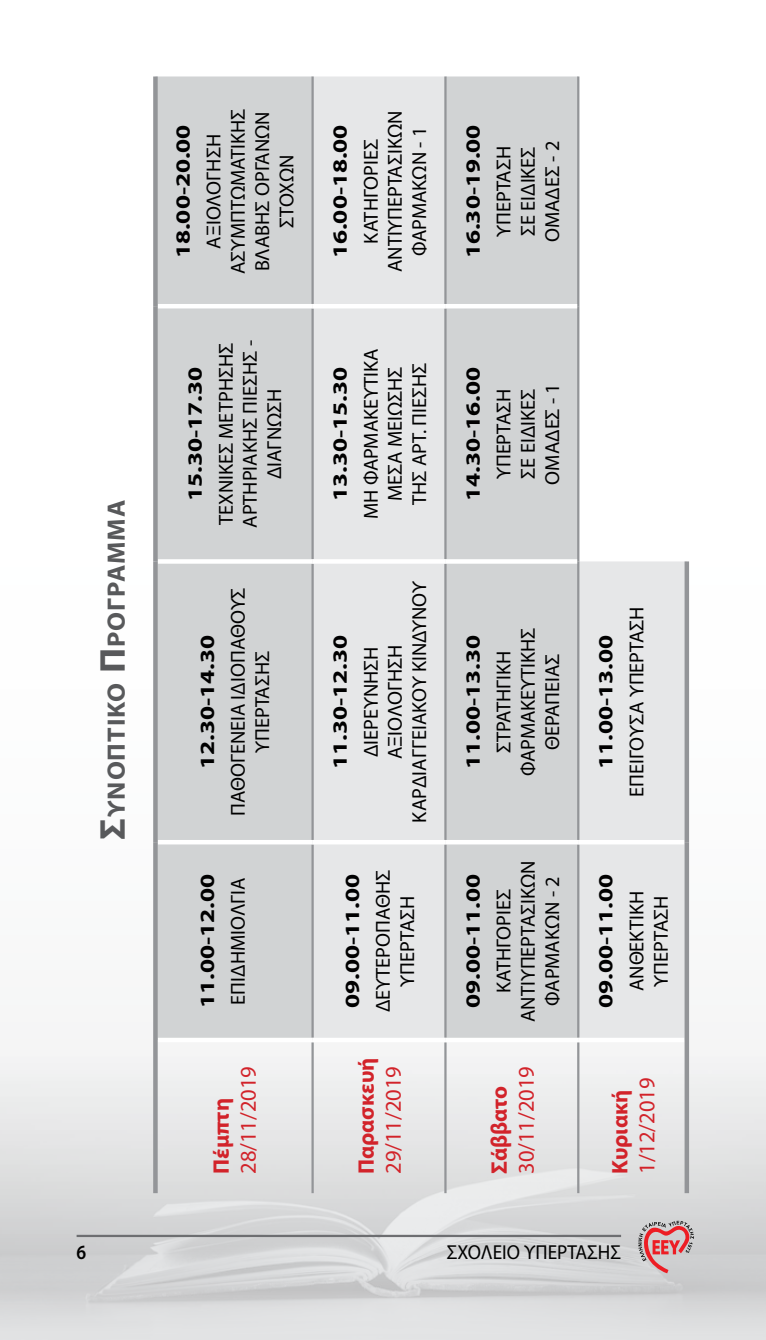
<style>
.page{position:relative;width:766px;height:1340px;background:#fff}
.page>*{position:absolute;margin:0;border:0;box-sizing:border-box;transform-origin:0 0}
.t1{font:700 25.2px "Myriad Pro";letter-spacing:.035em;color:#58595b;scale:1.05 1}
.t2{font:22.5px "Myriad Pro";color:#d2232a}
.t3{font:700 22.5px "Myriad Pro";color:#d2232a}
.t4{font:20.25px/24.3px "Myriad Pro";color:#000;text-align:center}
.t5{font:700 20.25px "Myriad Pro";color:#000;scale:1.25 1}
.t6{font:20.25px "Myriad Pro";color:#000;scale:.95 1}
.t7{font:600 20.25px "Myriad Pro";color:#000;scale:.9 1}
.s1{font-size:36px}
</style>
<div class="page">
<svg style="left:765px;top:1056px;width:1px;height:283px"></svg>
<img style="left:0;top:1014px;width:765px;height:325px">
<svg style="left:638px;top:1220px;width:55px;height:53px"></svg>
<hr style="left:77px;top:1234px;width:544px;height:2px;background:#6d6e71">
<div style="left:158px;top:76px;width:153px;height:961px;background:#d1d3d4"></div>
<svg style="left:313px;top:76px;width:371px;height:961px;fill:#e6e7e8"></svg>
<hr style="left:311px;top:1042px;width:2px;height:151px;background:#939598">
<hr style="left:311px;top:844px;width:2px;height:193px;background:#939598">
<hr style="left:311px;top:563px;width:2px;height:277px;background:#939598">
<hr style="left:311px;top:308px;width:2px;height:251px;background:#939598">
<hr style="left:311px;top:76px;width:2px;height:228px;background:#939598">
<hr style="left:444px;top:1042px;width:2px;height:151px;background:#939598">
<hr style="left:444px;top:844px;width:2px;height:193px;background:#939598">
<hr style="left:444px;top:563px;width:2px;height:277px;background:#939598">
<hr style="left:444px;top:308px;width:2px;height:251px;background:#939598">
<hr style="left:444px;top:76px;width:2px;height:228px;background:#939598">
<hr style="left:577px;top:1042px;width:2px;height:151px;background:#939598">
<hr style="left:577px;top:844px;width:2px;height:193px;background:#939598">
<hr style="left:577px;top:561px;width:2px;height:279px;background:#939598">
<hr style="left:577px;top:306px;width:2px;height:255px;background:#939598">
<hr style="left:577px;top:76px;width:2px;height:230px;background:#939598">
<div style="left:158px;top:1037px;width:154px;height:5px;background:#fff"></div>
<hr style="left:158px;top:840px;width:154px;height:4px;background:#fff">
<hr style="left:158px;top:559px;width:154px;height:4px;background:#fff">
<hr style="left:158px;top:304px;width:154px;height:4px;background:#fff">
<div style="left:312px;top:1037px;width:133px;height:5px;background:#fff"></div>
<hr style="left:312px;top:840px;width:133px;height:4px;background:#fff">
<hr style="left:312px;top:559px;width:133px;height:4px;background:#fff">
<hr style="left:312px;top:304px;width:133px;height:4px;background:#fff">
<div style="left:445px;top:1037px;width:133px;height:5px;background:#fff"></div>
<hr style="left:445px;top:840px;width:133px;height:4px;background:#fff">
<hr style="left:445px;top:559px;width:132px;height:4px;background:#fff">
<hr style="left:445px;top:304px;width:132px;height:4px;background:#fff">
<div style="left:578px;top:1037px;width:106px;height:5px;background:#fff"></div>
<hr style="left:578px;top:840px;width:106px;height:4px;background:#fff">
<div style="left:153px;top:1040px;width:5px;height:153px;background:#939598"></div>
<div style="left:153px;top:842px;width:5px;height:198px;background:#939598"></div>
<div style="left:153px;top:561px;width:5px;height:281px;background:#939598"></div>
<div style="left:153px;top:306px;width:5px;height:255px;background:#939598"></div>
<div style="left:153px;top:76px;width:5px;height:230px;background:#939598"></div>
<div style="left:684px;top:1040px;width:5px;height:153px;background:#939598"></div>
<div style="left:684px;top:842px;width:5px;height:198px;background:#939598"></div>
<div style="left:684px;top:561px;width:5px;height:281px;background:#939598"></div>
<p class="t1" style="left:100px;top:840px;width:325px;rotate:-90deg"><span class="s1">Σ</span>υνοπτικο <span class="s1">Π</span> ρογραμμα</p>
<p class="t5" style="left:170px;top:258px;width:108px;rotate:-90deg">18.00-20.00</p>
<p class="t4" style="left:201px;top:274px;width:167px;rotate:-90deg">ΑΞΙΟΛΟΓΗΣΗ<br>ΑΣΥΜΠΤΩΜΑΤΙΚΗΣ<br>ΒΛΑΒΗΣ ΟΡΓΑΝΩΝ<br>ΣΤΟΧΩΝ</p>
<p class="t5" style="left:182px;top:500px;width:108px;rotate:-90deg">15.30-17.30</p>
<p class="t4" style="left:213px;top:528px;width:189px;rotate:-90deg">ΤΕΧΝΙΚΕΣ ΜΕΤΡΗΣΗΣ<br>ΑΡΤΗΡΙΑΚΗΣ ΠΙΕΣΗΣ -<br>ΔΙΑΓΝΩΣΗ</p>
<p class="t5" style="left:194px;top:768px;width:108px;rotate:-90deg">12.30-14.30</p>
<p class="t4" style="left:225px;top:816px;width:230px;rotate:-90deg">ΠΑΘΟΓΕΝΕΙΑ ΙΔΙΟΠΑΘΟΥΣ<br>ΥΠΕΡΤΑΣΗΣ</p>
<p class="t5" style="left:194px;top:1008px;width:108px;rotate:-90deg">11.00-12.00</p>
<p class="t4" style="left:225px;top:1004px;width:128px;rotate:-90deg">ΕΠΙΔΗΜΙΟΛΓΙΑ</p>
<p class="t2" style="left:234px;top:1173px;width:109px;rotate:-90deg">28/11/2019</p>
<p class="t3" style="left:207px;top:1173px;width:77px;rotate:-90deg">Πέμπτη</p>
<p class="t5" style="left:327px;top:258px;width:108px;rotate:-90deg">16.00-18.00</p>
<p class="t4" style="left:358px;top:272px;width:163px;rotate:-90deg">ΚΑΤΗΓΟΡΙΕΣ<br>ΑΝΤΙΥΠΕΡΤΑΣΙΚΩΝ<br>ΦΑΡΜΑΚΩΝ - 1</p>
<p class="t5" style="left:327px;top:500px;width:108px;rotate:-90deg">13.30-15.30</p>
<p class="t4" style="left:358px;top:519px;width:172px;rotate:-90deg">ΜΗ ΦΑΡΜΑΚΕΥΤΙΚΑ<br>ΜΕΣΑ ΜΕΙΩΣΗΣ<br>ΤΗΣ ΑΡΤ. ΠΙΕΣΗΣ</p>
<p class="t5" style="left:327px;top:768px;width:108px;rotate:-90deg">11.30-12.30</p>
<p class="t4" style="left:358px;top:822px;width:243px;rotate:-90deg">ΔΙΕΡΕΥΝΗΣΗ<br>ΑΞΙΟΛΟΓΗΣΗ<br>ΚΑΡΔΙΑΓΓΕΙΑΚΟΥ ΚΙΝΔΥΝΟΥ</p>
<p class="t5" style="left:339px;top:1008px;width:108px;rotate:-90deg">09.00-11.00</p>
<p class="t4" style="left:370px;top:1012px;width:144px;rotate:-90deg">ΔΕΥΤΕΡΟΠΑΘΗΣ<br>ΥΠΕΡΤΑΣΗ</p>
<p class="t3" style="left:351px;top:1173px;width:118px;rotate:-90deg">Παρασκευή</p>
<p class="t2" style="left:379px;top:1173px;width:109px;rotate:-90deg">29/11/2019</p>
<p class="t5" style="left:459px;top:258px;width:108px;rotate:-90deg">16.30-19.00</p>
<p class="t4" style="left:491px;top:242px;width:103px;text-align:left;rotate:-90deg">ΥΠΕΡΤΑΣΗ<br>ΣΕ ΕΙΔΙΚΕΣ<br>ΟΜΑΔΕΣ - 2</p>
<p class="t5" style="left:459px;top:500px;width:108px;rotate:-90deg">14.30-16.00</p>
<p class="t4" style="left:491px;top:484px;width:103px;text-align:left;rotate:-90deg">ΥΠΕΡΤΑΣΗ<br>ΣΕ ΕΙΔΙΚΕΣ<br>ΟΜΑΔΕΣ - 1</p>
<p class="t5" style="left:459px;top:768px;width:108px;rotate:-90deg">11.00-13.30</p>
<p class="t4" style="left:491px;top:776px;width:150px;rotate:-90deg">ΣΤΡΑΤΗΓΙΚΗ<br>ΦΑΡΜΑΚΕΥΤΙΚΗΣ<br>ΘΕΡΑΠΕΙΑΣ</p>
<p class="t5" style="left:459px;top:1008px;width:108px;rotate:-90deg">09.00-11.00</p>
<p class="t4" style="left:491px;top:1021px;width:163px;rotate:-90deg">ΚΑΤΗΓΟΡΙΕΣ<br>ΑΝΤΙΥΠΕΡΤΑΣΙΚΩΝ<br>ΦΑΡΜΑΚΩΝ - 2</p>
<p class="t2" style="left:512px;top:1173px;width:109px;rotate:-90deg">30/11/2019</p>
<p class="t3" style="left:484px;top:1173px;width:90px;rotate:-90deg">Σάββατο</p>
<p class="t5" style="left:592px;top:768px;width:108px;rotate:-90deg">11.00-13.00</p>
<p class="t4" style="left:624px;top:797px;width:192px;rotate:-90deg">ΕΠΕΙΓΟΥΣΑ ΥΠΕΡΤΑΣΗ</p>
<p class="t5" style="left:592px;top:1008px;width:108px;rotate:-90deg">09.00-11.00</p>
<p class="t4" style="left:624px;top:991px;width:102px;text-align:left;rotate:-90deg">ΑΝΘΕΚΤΙΚΗ<br>ΥΠΕΡΤΑΣΗ</p>
<p class="t2" style="left:633px;top:1173px;width:98px;rotate:-90deg">1/12/2019</p>
<p class="t3" style="left:605px;top:1173px;width:86px;rotate:-90deg">Κυριακή</p>
<p class="t7" style="left:77px;top:1239px;width:12px">6</p>
<p class="t6" style="left:447px;top:1240px;width:185px">ΣΧΟΛΕΙΟ ΥΠΕΡΤΑΣΗΣ</p>
</div>
